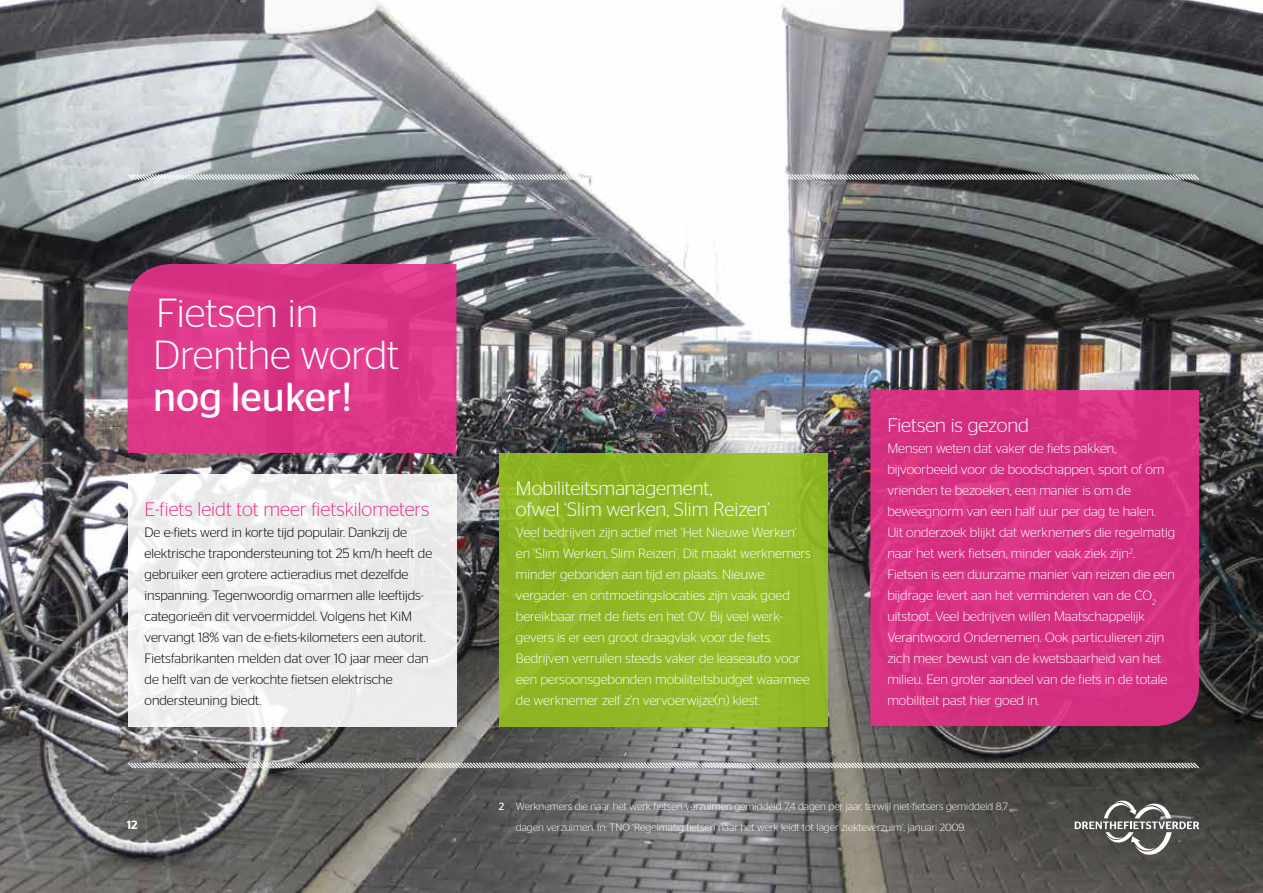
<style>
.page{position:relative;width:1263px;height:893px;background:#fff}
.page>*{position:absolute;margin:0;border:0;box-sizing:border-box;transform-origin:0 0}
.t1{font:300 40.5px/42px "Stag Sans";color:#fff}
.t2{font:40.5px "Stag Sans";color:#fff}
.t3{font:300 19.5px/21px "Stag Sans";color:#fff}
.t4{font:300 19.5px "Stag Sans";color:#e8308a}
.t5{font:300 13.5px/21px "Stag Sans";color:#fff}
.t6{font:300 13.5px/21px "Stag Sans";color:#000}
.t7{font:500 12px "Stag Sans";color:#fff}
.t8{font:300 10.5px/21px "Stag Sans";color:#fff}
.s1{font-weight:400}
</style>
<div class="page">
<img style="left:0;top:0;width:1263px;height:893px">
<svg style="left:126px;top:173px;width:1074px;height:8px"></svg>
<svg style="left:126px;top:761px;width:1074px;height:9px;background:#90908f"></svg>
<div style="left:128px;top:474px;width:328px;height:252px;background:linear-gradient(to right,#f4f3f4,#ebebeb)"></div>
<svg style="left:1075px;top:800px;width:124px;height:57px;background:#686864"></svg>
<div style="left:499px;top:453px;width:329px;height:273px;background:#91b927"></div>
<svg style="left:870px;top:390px;width:329px;height:336px;background:#d53081"></svg>
<svg style="left:128px;top:264px;width:328px;height:189px;background:#db3787"></svg>
<h1 class="t1" style="left:153px;top:291px;width:248px">Fietsen in<br>Drenthe wordt</h1>
<h1 class="t2" style="left:153px;top:374px;width:201px">nog leuker!</h1>
<h2 class="t4" style="left:145px;top:498px;width:286px">E-fiets leidt tot meer fietskilometers</h2>
<p class="t6" style="left:145px;top:522px;width:289px">De e-fiets werd in korte tijd populair. Dankzij de elektrische trapondersteuning tot 25 km/h heeft de gebruiker een grotere actieradius met dezelfde inspanning. Tegenwoordig omarmen alle leeftijds&shy;categorieën dit vervoermiddel. Volgens het KiM vervangt 18% van de e-fiets-kilometers een autorit.<br>Fietsfabrikanten melden dat over 10 jaar meer dan de helft van de verkochte fietsen elektrische ondersteuning biedt.</p>
<p class="t7" style="left:127px;top:818px;width:12px">12</p>
<h2 class="t3" style="left:516px;top:477px;width:256px">Mobiliteitsmanagement,<br>ofwel ‘Slim werken, Slim Reizen’</h2>
<p class="t5" style="left:516px;top:522px;width:296px">Veel bedrijven zijn actief met ‘Het Nieuwe Werken’ en ‘Slim Werken, Slim Reizen’. Dit maakt werknemers minder gebonden aan tijd en plaats. Nieuwe vergader- en ontmoetingslocaties zijn vaak goed bereikbaar met de fiets en het OV. Bij veel werk&shy;gevers is er een groot draagvlak voor de fiets.<br>Bedrijven verruilen steeds vaker de leaseauto voor een persoonsgebonden mobiliteitsbudget waarmee de werknemer zelf z’n vervoerwijze(n) kiest.</p>
<h2 class="t3" style="left:887px;top:414px;width:143px">Fietsen is gezond</h2>
<p class="t5" style="left:887px;top:438px;width:289px">Mensen weten dat vaker de fiets pakken, bijvoorbeeld voor de boodschappen, sport of om vrienden te bezoeken, een manier is om de beweegnorm van een half uur per dag te halen.<br>Uit onderzoek blijkt dat werknemers die regelmatig naar het werk fietsen, minder vaak ziek zijn<sup>2</sup>.<br>Fietsen is een duurzame manier van reizen die een bijdrage levert aan het verminderen van de CO<sub>2 </sub>uitstoot. Veel bedrijven willen Maatschappelijk Verantwoord Ondernemen. Ook particulieren zijn zich meer bewust van de kwetsbaarheid van het milieu. Een groter aandeel van de fiets in de totale mobiliteit past hier goed in.</p>
<p class="t8" style="left:516px;top:796px;width:494px;text-indent:-17px"><span class="s1">2</span> Werknemers die naar het werk fietsen verzuimen gemiddeld 7,4 dagen per jaar, terwijl niet-fietsers gemiddeld 8,7 dagen verzuimen. In: TNO ‘Regelmatig fietsen naar het werk leidt tot lager ziekteverzuim’, januari 2009.</p>
</div>
